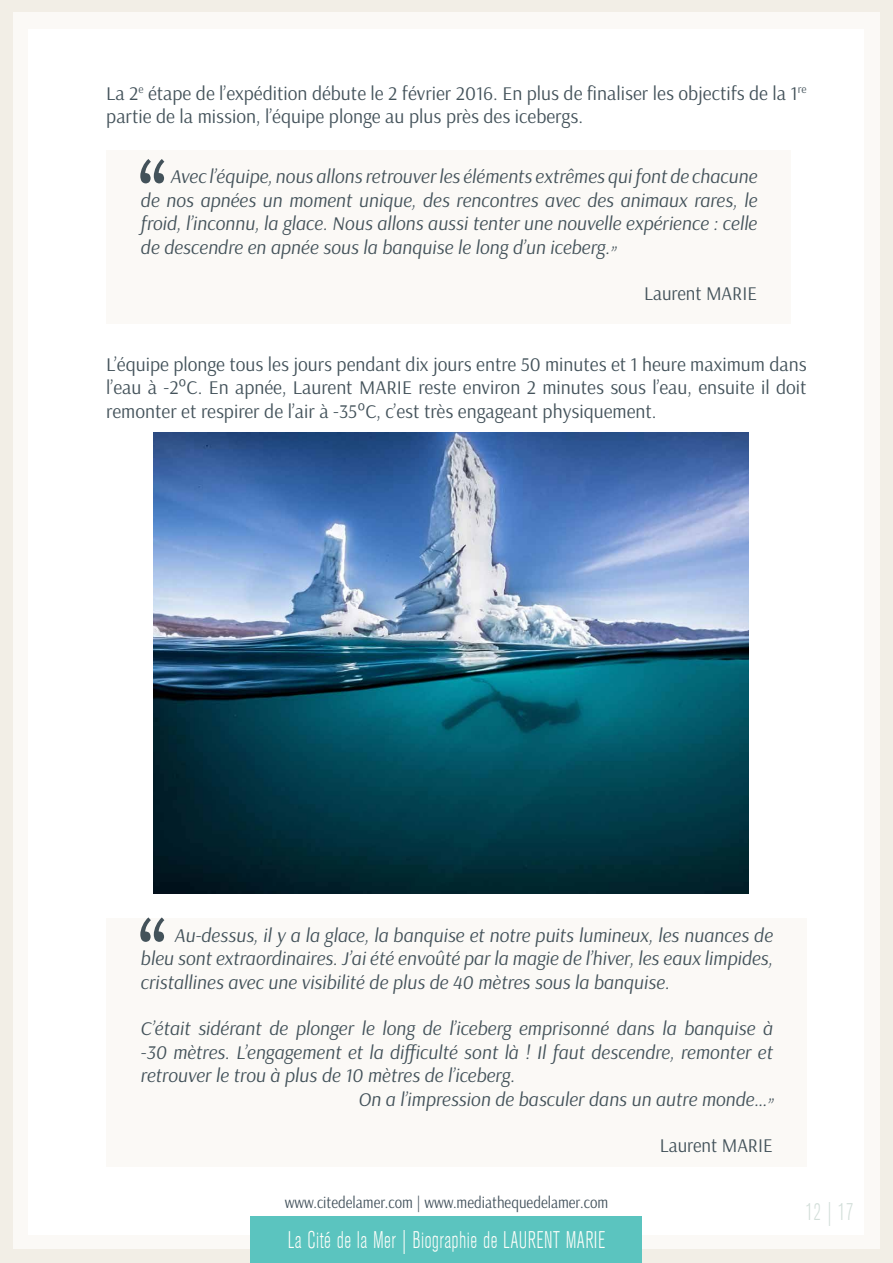
<style>
.page{position:relative;width:893px;height:1263px;background:#fff}
.page>*{position:absolute;margin:0;border:0;box-sizing:border-box;transform-origin:0 0}
.t1{font:300 condensed 24px "Akzidenz Grotesk BE";letter-spacing:.02em;color:#fffffb;scale:.9 1}
.t2{font:300 condensed 24px "Akzidenz Grotesk BE";color:#d2ded9;scale:.9 1}
.t3{font:italic 19.5px/23.4px "Arsenal";color:#43525a;text-align:justify}
.t4{font:19.5px/23.4px "Arsenal";color:#43525a}
.t5{font:19.5px "Arsenal";color:#43525a;scale:.96 1}
.t6{font:16.5px "Arsenal";color:#43525c;scale:.9 1}
</style>
<div class="page">
<div style="left:0;top:0;width:13px;height:1263px;background:#f2eee6"></div>
<div style="left:880px;top:0;width:13px;height:1263px;background:#f2eee6"></div>
<div style="left:0;top:0;width:893px;height:12px;background:#f2eee6"></div>
<div style="left:0;top:1249px;width:893px;height:14px;background:#f2eee6"></div>
<div style="left:251px;top:1216px;width:391px;height:47px;background:#5bc4bf"></div>
<div style="left:106px;top:150px;width:685px;height:174px;background:#fbf9f6"></div>
<svg style="left:140px;top:159px;width:24px;height:24px"></svg>
<img style="left:153px;top:432px;width:595px;height:461px">
<div style="left:106px;top:918px;width:700px;height:249px;background:#fbf9f6"></div>
<svg style="left:140px;top:917px;width:24px;height:25px"></svg>
<p class="t4" style="left:106px;top:82px;width:702px">La 2<sup>e</sup> étape de l’expédition débute le 2 février 2016. En plus de finaliser les objectifs de la 1<sup>re </sup>partie de la mission, l’équipe plonge au plus près des icebergs.</p>
<p class="t3" style="left:140px;top:165px;width:618px;text-indent:30px">Avec l’équipe, nous allons retrouver les éléments extrêmes qui font de chacune de nos apnées un moment unique, des rencontres avec des animaux rares, le froid, l’inconnu, la glace. Nous allons aussi tenter une nouvelle expérience : celle de descendre en apnée sous la banquise le long d’un iceberg.”</p>
<p class="t5" style="left:644px;top:282px;width:119px">Laurent MARIE</p>
<p class="t4" style="left:106px;top:353px;width:702px;text-align:justify">L’équipe plonge tous les jours pendant dix jours entre 50 minutes et 1 heure maximum dans l’eau à -2°C. En apnée, Laurent MARIE reste environ 2 minutes sous l’eau, ensuite il doit remonter et respirer de l’air à -35°C, c’est très engageant physiquement.</p>
<p class="t3" style="left:140px;top:924px;width:634px;text-indent:34px">Au-dessus, il y a la glace, la banquise et notre puits lumineux, les nuances de bleu sont extraordinaires. J’ai été envoûté par la magie de l’hiver, les eaux limpides, cristallines avec une visibilité de plus de 40 mètres sous la banquise.</p>
<p class="t3" style="left:140px;top:1017px;width:634px">C’était sidérant de plonger le long de l’iceberg emprisonné dans la banquise à</p>
<p class="t3" style="left:140px;top:1041px;width:634px">-30 mètres. L’engagement et la difficulté sont là ! Il faut descendre, remonter et</p>
<p class="t3" style="left:140px;top:1064px;width:376px">retrouver le trou à plus de 10 mètres de l’iceberg.</p>
<p class="t3" style="left:358px;top:1087px;width:416px">On a l’impression de basculer dans un autre monde…”</p>
<p class="t5" style="left:660px;top:1134px;width:119px">Laurent MARIE</p>
<p class="t6" style="left:285px;top:1193px;width:361px">www.citedelamer.com | www.mediathequedelamer.com</p>
<p class="t2" style="left:805px;top:1198px;width:55px">12 | 17</p>
<p class="t1" style="left:288px;top:1227px;width:354px">La Cité de la Mer | Biographie de LAURENT MARIE</p>
</div>
